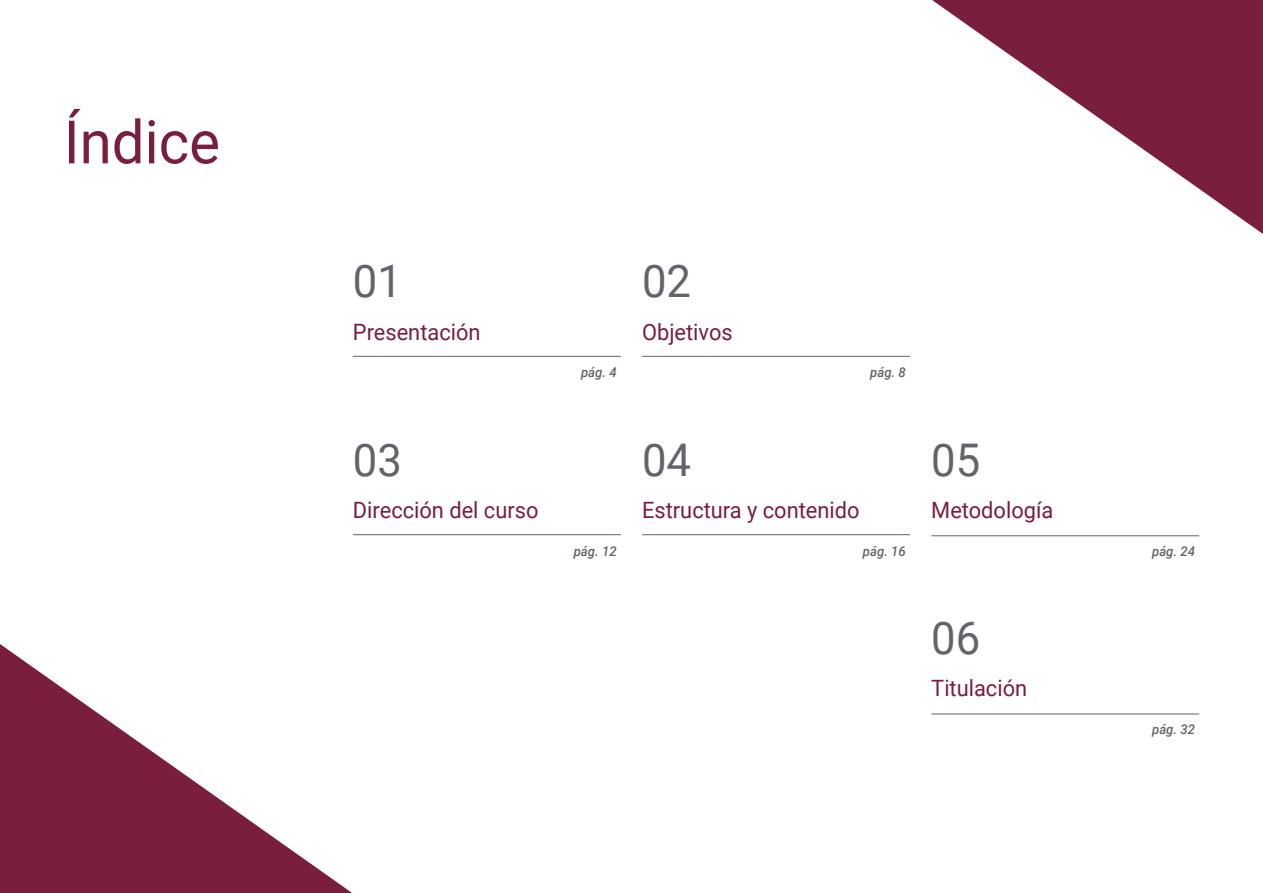
<style>
.page{position:relative;width:1263px;height:893px;background:#fff}
.page>*{position:absolute;margin:0;border:0;box-sizing:border-box;transform-origin:0 0}
.t1{font:60px "Roboto";color:#791e3c}
.t2{font:45px "Roboto";color:#61646a}
.t3{font:22.5px "Roboto";color:#791e3c}
.t4{font:italic 500 13.5px "Roboto";color:#61646a}
</style>
<div class="page">
<hr style="left:353px;top:356px;width:268px;height:1px;background:#61646a">
<hr style="left:931px;top:714px;width:268px;height:1px;background:#61646a">
<hr style="left:931px;top:535px;width:268px;height:1px;background:#61646a">
<hr style="left:642px;top:356px;width:268px;height:1px;background:#61646a">
<hr style="left:642px;top:534px;width:268px;height:1px;background:#61646a">
<hr style="left:353px;top:534px;width:268px;height:1px;background:#61646a">
<svg style="left:0;top:644px;width:352px;height:249px"></svg>
<svg style="left:932px;top:0;width:331px;height:234px"></svg>
<h1 class="t1" style="left:64px;top:100px;width:158px">Índice</h1>
<h2 class="t2" style="left:353px;top:250px;width:51px">01</h2>
<h2 class="t2" style="left:642px;top:250px;width:51px">02</h2>
<p class="t3" style="left:353px;top:316px;width:129px">Presentación</p>
<h2 class="t2" style="left:353px;top:428px;width:51px">03</h2>
<p class="t4" style="left:581px;top:363px;width:37px">pág. 4</p>
<p class="t3" style="left:642px;top:316px;width:92px">Objetivos</p>
<p class="t4" style="left:870px;top:363px;width:37px">pág. 8</p>
<h2 class="t2" style="left:642px;top:428px;width:51px">04</h2>
<h2 class="t2" style="left:931px;top:428px;width:51px">05</h2>
<p class="t3" style="left:353px;top:494px;width:187px">Dirección del curso</p>
<p class="t3" style="left:642px;top:494px;width:219px">Estructura y contenido</p>
<p class="t3" style="left:931px;top:494px;width:123px">Metodología</p>
<p class="t4" style="left:574px;top:542px;width:44px">pág. 12</p>
<p class="t4" style="left:863px;top:542px;width:44px">pág. 16</p>
<p class="t4" style="left:1152px;top:542px;width:44px">pág. 24</p>
<h2 class="t2" style="left:931px;top:606px;width:51px">06</h2>
<p class="t3" style="left:931px;top:673px;width:97px">Titulación</p>
<p class="t4" style="left:1152px;top:720px;width:44px">pág. 32</p>
</div>
